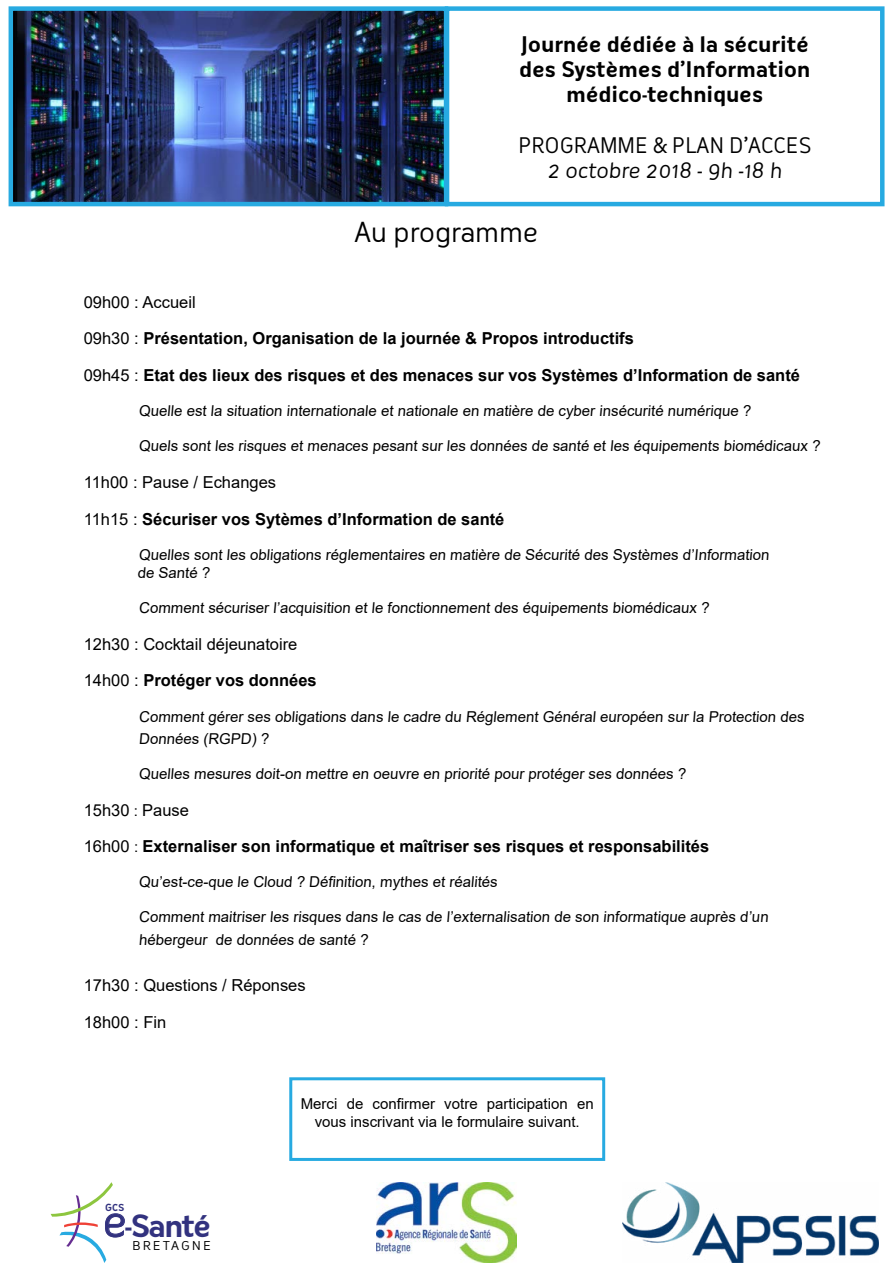
<style>
.page{position:relative;width:893px;height:1263px;background:#fff}
.page>*{position:absolute;margin:0;border:0;box-sizing:border-box;transform-origin:0 0}
.t1{font:700 29.85px "Oceania";letter-spacing:-.06em;color:#32327f}
.t2{font:27px "Oceania";letter-spacing:-.01em;color:#000}
.t3{font:700 21px/25.2px "Oceania";letter-spacing:-.01em;color:#000;text-align:center}
.t4{font:21px/25.2px "Oceania";color:#000;text-align:center}
.t5{font:700 16.5px "Arial";color:#000}
.t6{font:16.5px "Arial";color:#000}
.t7{font:15px/18px "Arial";color:#000}
.t8{font:12px "Oceania";letter-spacing:.15em;color:#000;scale:1.09 1}
.t9{font:700 9.45px "Oceania";color:#32327f}
.s1{font-weight:400}
.s2{font-size:15px}
.s3{font-weight:400;font-size:15px}
.s4{font-weight:400;font-size:43.2px}
</style>
<div class="page">
<svg style="left:51px;top:1182px;width:74px;height:81px"></svg>
<img style="left:376px;top:1182px;width:141px;height:81px">
<img style="left:622px;top:1182px;width:256px;height:81px">
<img style="left:14px;top:11px;width:429px;height:190px">
<div style="left:9px;top:6px;width:439px;height:200px;border:4px solid #27aae1"></div>
<div style="left:445px;top:6px;width:439px;height:200px;border:4px solid #27aae1"></div>
<div style="left:289px;top:1077px;width:316px;height:84px;border:3px solid #27aae1"></div>
<h3 class="t3" style="left:519px;top:32px;width:293px">Journée dédiée à la sécurité des Systèmes d’Information médico-techniques</h3>
<h3 class="t4" style="left:518px;top:133px;width:295px">PROGRAMME &amp; PLAN D’ACCES<br>2 octobre 2018 - 9h -18 h</h3>
<h2 class="t2" style="left:354px;top:217px;width:186px">Au programme</h2>
<p class="t6" style="left:84px;top:290px;width:113px">09h00 : Accueil</p>
<p class="t5" style="left:84px;top:327px;width:552px"><span class="s1">09h30 :</span> Présentation, Organisation de la journée &amp; Propos introductifs</p>
<p class="t5" style="left:84px;top:364px;width:718px"><span class="s1">09h45 :</span> Etat des lieux des risques et des menaces sur vos Systèmes d’Information de santé</p>
<p class="t7" style="left:139px;top:402px;width:615px">Quelle est la situation internationale et nationale en matière de cyber insécurité numérique ?</p>
<p class="t7" style="left:139px;top:437px;width:684px">Quels sont les risques et menaces pesant sur les données de santé et les équipements biomédicaux ?</p>
<p class="t6" style="left:84px;top:471px;width:194px">11h00 : Pause / Echanges</p>
<p class="t5" style="left:84px;top:507px;width:422px"><span class="s1">11h15 :</span> Sécuriser vos Sytèmes d’Information de santé</p>
<p class="t7" style="left:137px;top:545px;width:635px">Quelles sont les obligations réglementaires en matière de Sécurité des Systèmes d’Information de Santé ?</p>
<p class="t7" style="left:139px;top:598px;width:574px">Comment sécuriser l’acquisition et le fonctionnement des équipements biomédicaux ?</p>
<p class="t6" style="left:84px;top:632px;width:215px">12h30 : Cocktail déjeunatoire</p>
<p class="t5" style="left:84px;top:669px;width:234px"><span class="s1">14h00 :</span> Protéger vos données</p>
<p class="t7" style="left:139px;top:705px;width:669px;line-height:22.2px">Comment gérer ses obligations dans le cadre du Réglement Général européen sur la Protection des<br>Données (RGPD) ?</p>
<p class="t7" style="left:139px;top:764px;width:550px">Quelles mesures doit-on mettre en oeuvre en priorité pour protéger ses données ?</p>
<p class="t6" style="left:84px;top:798px;width:107px">15h30 <span class="s2">:</span> Pause</p>
<p class="t5" style="left:84px;top:835px;width:627px"><span class="s1">16h00</span> <span class="s3">:</span> Externaliser son informatique et maîtriser ses risques et responsabilités</p>
<p class="t7" style="left:139px;top:873px;width:362px">Qu’est-ce-que le Cloud ? Définition, mythes et réalités</p>
<p class="t7" style="left:139px;top:906px;width:633px;line-height:22.2px">Comment maitriser les risques dans le cas de l’externalisation de son informatique auprès d’un hébergeur de données de santé ?</p>
<p class="t6" style="left:84px;top:974px;width:223px">17h30 : Questions / Réponses</p>
<p class="t6" style="left:84px;top:1011px;width:84px">18h00 : Fin</p>
<p class="t9" style="left:105px;top:1202px;width:21px">GCS</p>
<h1 class="t1" style="left:102px;top:1208px;width:110px"><span class="s4">e</span>-Santé</h1>
<p class="t8" style="left:132px;top:1238px;width:74px">BRETAGNE</p>
<p class="t7" style="left:301px;top:1095px;width:294px;text-align:center">Merci de confirmer votre participation en vous inscrivant via le formulaire suivant.</p>
</div>
